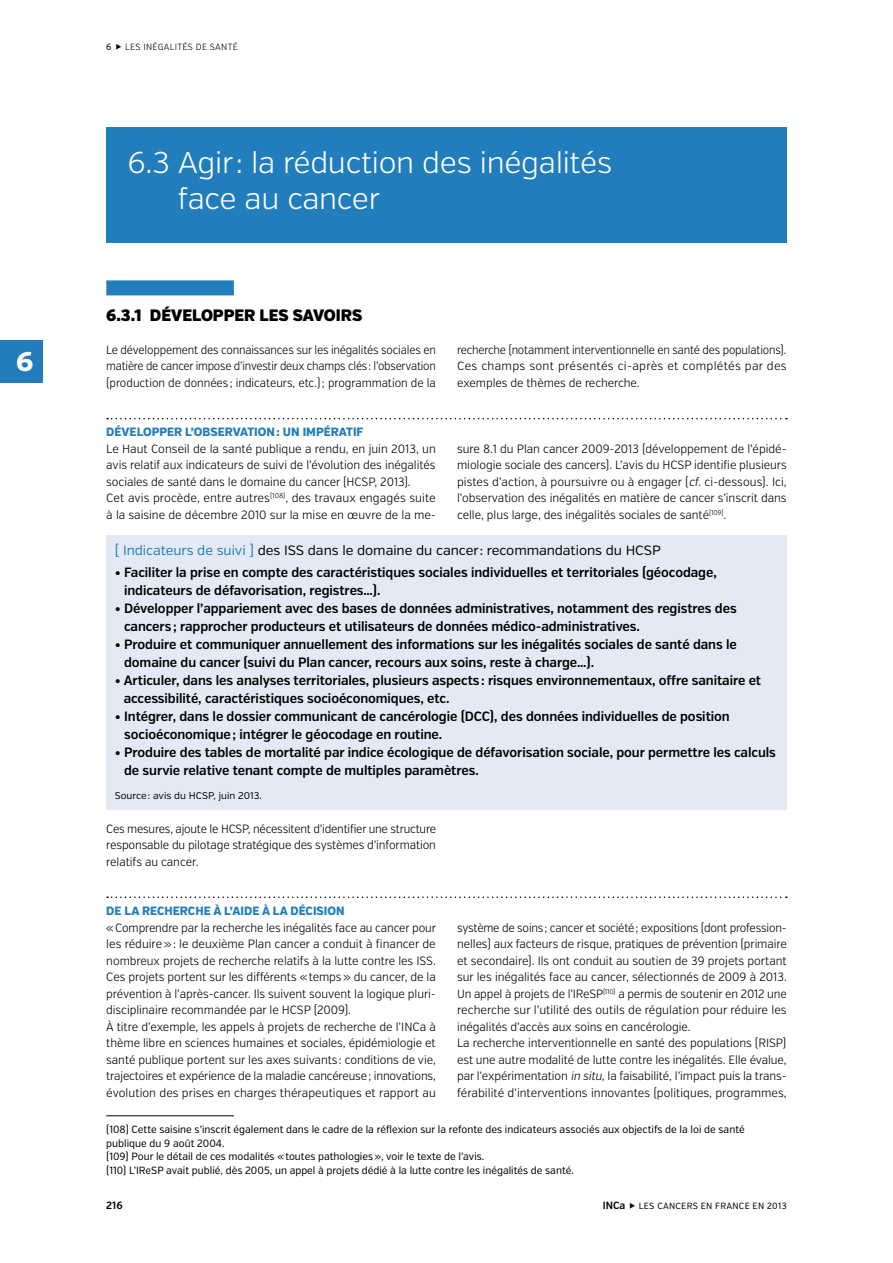
<style>
.page{position:relative;width:893px;height:1263px;background:#fff}
.page>*{position:absolute;margin:0;border:0;box-sizing:border-box;transform-origin:0 0}
.t1{font:300 30px/36px "Verb";letter-spacing:-.01em;color:#fff}
.t2{font:800 27px "Verb";color:#fff}
.t3{font:900 16.5px "Verb Cond";color:#000}
.t4{font:600 13.5px/18px "Verb Cond";letter-spacing:-.005em;color:#000}
.t5{font:13.5px "Verb";letter-spacing:-.005em;color:#000}
.t6{font:300 12px/16.5px "Verb Cond";letter-spacing:-.005em;color:#000}
.t7{font:300 12px/16.5px "Verb Cond";letter-spacing:-.005em;color:#000;text-align:justify;scale:.96 1}
.t8{font:10.5px/13.5px "Verb Cond";color:#000}
.t9{font:600 10.5px "Verb Cond";color:#000}
.t10{font:9.75px "Verb";color:#000}
.t11{font:9px "Verb Cond";letter-spacing:.03em;color:#000}
.t12{font:300 9px "Verb Cond";letter-spacing:.03em;color:#000}
.s1{font-weight:800;color:#227dbc}
.s2{font-style:italic}
.s3{color:#227dbc}
</style>
<div class="page">
<div style="left:106px;top:280px;width:128px;height:15px;background:#227dbc"></div>
<div style="left:106px;top:128px;width:681px;height:115px;background:#227dbc"></div>
<svg style="left:107px;top:418px;width:680px;height:1px"></svg>
<div style="left:106px;top:535px;width:681px;height:275px;background:#e4eaf5"></div>
<svg style="left:107px;top:896px;width:680px;height:2px"></svg>
<hr style="left:106px;top:1115px;width:128px;height:1px;background:#000">
<div style="left:0;top:340px;width:43px;height:43px;background:#227dbc"></div>
<h2 class="t2" style="left:15px;top:345px;width:20px">6</h2>
<p class="t11" style="left:106px;top:41px;width:7px">6</p>
<p class="t12" style="left:125px;top:41px;width:114px">Les inégalités de santé</p>
<p class="t1" style="left:178px;top:145px;width:436px;text-indent:-50px">6.3 Agir: la réduction des inégalités face au cancer</p>
<p class="t3" style="left:106px;top:305px;width:258px">6.3.1 Développer les savoirs</p>
<p class="t7" style="left:106px;top:342px;width:345px">Le développement des connaissances sur les inégalités sociales en matière de cancer impose d’investir deux champs clés: l’observation (production de données ; indicateurs, etc.); programmation de la</p>
<p class="t7" style="left:457px;top:342px;width:345px">recherche (notamment interventionnelle en santé des populations).<br>Ces champs sont présentés ci-après et complétés par des exemples de thèmes de recherche.</p>
<p class="t6" style="left:106px;top:424px;width:331px"><span class="s1">DÉVELOPPER L’OBSERVATION: UN IMPÉRATIF<br></span>Le Haut Conseil de la santé publique a rendu, en juin 2013, un avis relatif aux indicateurs de suivi de l’évolution des inégalités sociales de santé dans le domaine du cancer (HCSP, 2013).<br>Cet avis procède, entre autres<sup>(108)</sup>, des travaux engagés suite à la saisine de décembre 2010 sur la mise en œuvre de la me-</p>
<p class="t6" style="left:457px;top:441px;width:331px;text-align:justify">sure 8.1 du Plan cancer 2009-2013 (développement de l’épidé&shy;miologie sociale des cancers). L’avis du HCSP identifie plusieurs pistes d’action, à poursuivre ou à engager (<span class="s2">cf.</span> ci-dessous). Ici, l’observation des inégalités en matière de cancer s’inscrit dans celle, plus large, des inégalités sociales de santé<sup>(109)</sup>.</p>
<p class="t5" style="left:115px;top:542px;width:547px"><span class="s3">[ Indicateurs de suivi ]</span> des ISS dans le domaine du cancer: recommandations du HCSP</p>
<p class="t4" style="left:124px;top:563px;width:594px;text-indent:-9px">• Faciliter la prise en compte des caractéristiques sociales individuelles et territoriales (géocodage, indicateurs de défavorisation, registres…).</p>
<p class="t4" style="left:124px;top:599px;width:614px;text-indent:-9px">• Développer l’appariement avec des bases de données administratives, notamment des registres des cancers; rapprocher producteurs et utilisateurs de données médico-administratives.</p>
<p class="t4" style="left:124px;top:635px;width:614px;text-indent:-9px">• Produire et communiquer annuellement des informations sur les inégalités sociales de santé dans le domaine du cancer (suivi du Plan cancer, recours aux soins, reste à charge…).</p>
<p class="t4" style="left:124px;top:671px;width:639px;text-indent:-9px">• Articuler, dans les analyses territoriales, plusieurs aspects: risques environnementaux, offre sanitaire et accessibilité, caractéristiques socioéconomiques, etc.</p>
<p class="t4" style="left:124px;top:707px;width:607px;text-indent:-9px">• Intégrer, dans le dossier communicant de cancérologie (DCC), des données individuelles de position socioéconomique; intégrer le géocodage en routine.</p>
<p class="t4" style="left:124px;top:743px;width:653px;text-indent:-9px">• Produire des tables de mortalité par indice écologique de défavorisation sociale, pour permettre les calculs de survie relative tenant compte de multiples paramètres.</p>
<p class="t10" style="left:115px;top:790px;width:149px">Source: avis du HCSP, juin 2013.</p>
<p class="t6" style="left:106px;top:820px;width:331px;text-align:justify">Ces mesures, ajoute le HCSP, nécessitent d’identifier une structure responsable du pilotage stratégique des systèmes d’information relatifs au cancer.</p>
<p class="t6" style="left:106px;top:903px;width:331px"><span class="s1">DE LA RECHERCHE À L’AIDE À LA DÉCISION<br></span>«Comprendre par la recherche les inégalités face au cancer pour les réduire»: le deuxième Plan cancer a conduit à financer de nombreux projets de recherche relatifs à la lutte contre les ISS.<br>Ces projets portent sur les différents «temps» du cancer, de la prévention à l’après-cancer. Ils suivent souvent la logique pluri&shy;disciplinaire recommandée par le HCSP (2009).<br>À titre d’exemple, les appels à projets de recherche de l’INCa à thème libre en sciences humaines et sociales, épidémiologie et santé publique portent sur les axes suivants: conditions de vie, trajectoires et expérience de la maladie cancéreuse; innovations, évolution des prises en charges thérapeutiques et rapport au</p>
<p class="t6" style="left:457px;top:919px;width:331px">système de soins; cancer et société; expositions (dont profession&shy;nelles) aux facteurs de risque, pratiques de prévention (primaire et secondaire). Ils ont conduit au soutien de 39 projets portant sur les inégalités face au cancer, sélectionnés de 2009 à 2013.<br>Un appel à projets de l’IReSP<sup>(110)</sup> a permis de soutenir en 2012 une recherche sur l’utilité des outils de régulation pour réduire les inégalités d’accès aux soins en cancérologie.<br>La recherche interventionnelle en santé des populations (RISP) est une autre modalité de lutte contre les inégalités. Elle évalue, par l’expérimentation <span class="s2">in situ</span>, la faisabilité, l’impact puis la trans&shy;férabilité d’interventions innovantes (politiques, programmes,</p>
<p class="t8" style="left:106px;top:1123px;width:640px">(108) Cette saisine s’inscrit également dans le cadre de la réflexion sur la refonte des indicateurs associés aux objectifs de la loi de santé publique du 9 août 2004.<br>(109) Pour le détail de ces modalités «toutes pathologies», voir le texte de l’avis.<br>(110) L’IReSP avait publié, dès 2005, un appel à projets dédié à la lutte contre les inégalités de santé.</p>
<p class="t9" style="left:106px;top:1199px;width:18px">216</p>
<p class="t9" style="left:603px;top:1199px;width:24px">INCa</p>
<p class="t11" style="left:639px;top:1200px;width:149px">LES CANCERS EN FRANCE EN 2013</p>
</div>
